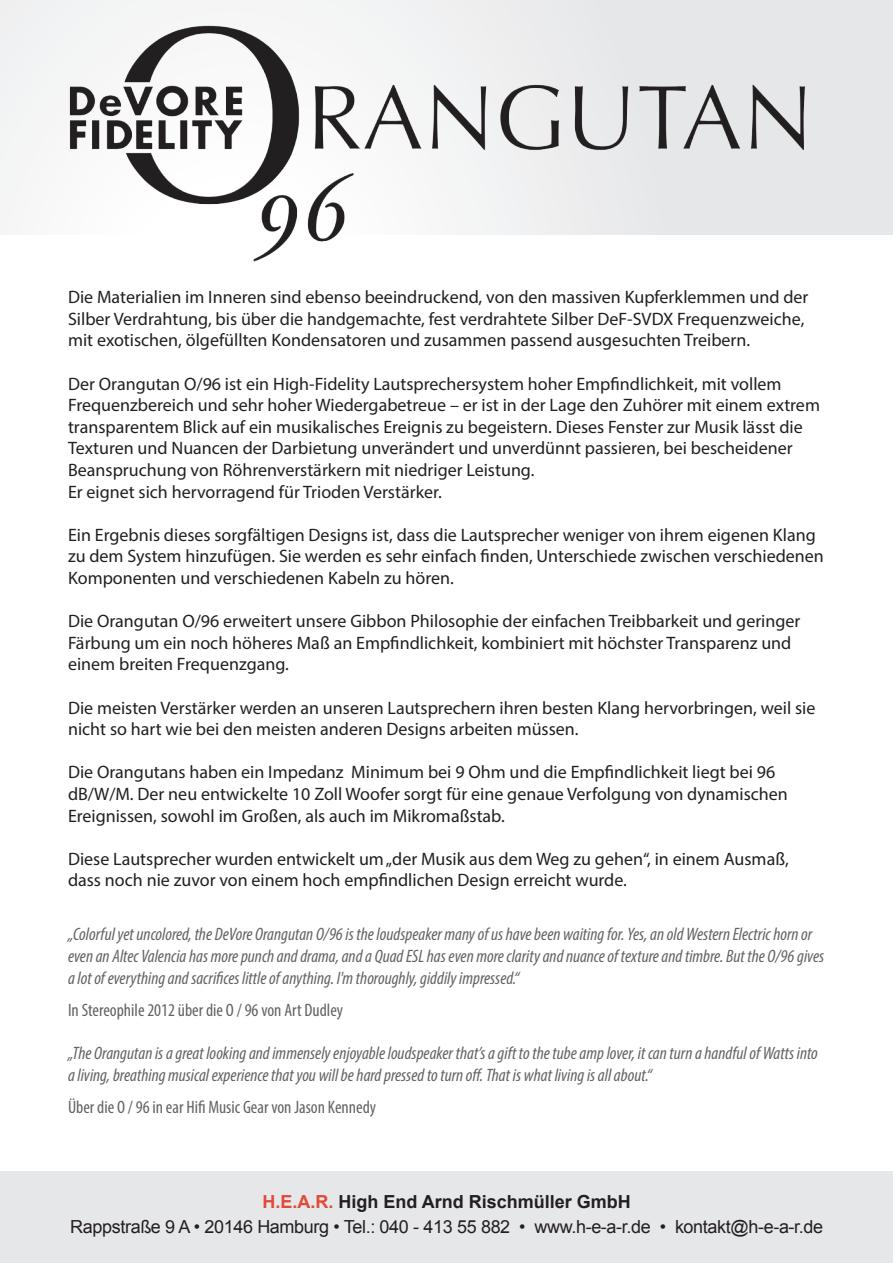
<style>
.page{position:relative;width:893px;height:1263px;background:#fff}
.page>*{position:absolute;margin:0;border:0;box-sizing:border-box;transform-origin:0 0}
.t1{font:18px/21.6px "Myriad Pro";color:#231f20}
.t2{font:italic condensed 18px/21.6px "Myriad Pro";color:#636366}
.t3{font:condensed 18px "Myriad Pro";color:#636366}
.t4{font:18px "Arial";letter-spacing:-.02em;color:#231f20}
.t5{font:700 18px "Arial";color:#231f20}
.s1{color:#e14a39}
</style>
<div class="page">
<div style="left:0;top:0;width:893px;height:1263px;background:linear-gradient(to right,#ececee,#e5e6e8)"></div>
<div style="left:0;top:235px;width:893px;height:936px;background:#fff"></div>
<img style="left:59px;top:26px;width:746px;height:235px">
<p class="t1" style="left:68px;top:286px;width:742px">Die Materialien im Inneren sind ebenso beeindruckend, von den massiven Kupferklemmen und der<br>Silber Verdrahtung, bis über die handgemachte, fest verdrahtete Silber DeF-SVDX Frequenzweiche, mit exotischen, ölgefüllten Kondensatoren und zusammen passend ausgesuchten Treibern.</p>
<p class="t1" style="left:68px;top:372px;width:753px">Der Orangutan O/96 ist ein High-Fidelity Lautsprechersystem hoher Empfindlichkeit, mit vollem Frequenzbereich und sehr hoher Wiedergabetreue – er ist in der Lage den Zuhörer mit einem extrem transparentem Blick auf ein musikalisches Ereignis zu begeistern. Dieses Fenster zur Musik lässt die Texturen und Nuancen der Darbietung unverändert und unverdünnt passieren, bei bescheidener Beanspruchung von Röhrenverstärkern mit niedriger Leistung.</p>
<p class="t1" style="left:68px;top:480px;width:375px">Er eignet sich hervorragend für Trioden Verstärker.</p>
<p class="t1" style="left:68px;top:524px;width:757px">Ein Ergebnis dieses sorgfältigen Designs ist, dass die Lautsprecher weniger von ihrem eigenen Klang zu dem System hinzufügen. Sie werden es sehr einfach finden, Unterschiede zwischen verschiedenen<br>Komponenten und verschiedenen Kabeln zu hören.</p>
<p class="t1" style="left:68px;top:610px;width:734px">Die Orangutan O/96 erweitert unsere Gibbon Philosophie der einfachen Treibbarkeit und geringer<br>Färbung um ein noch höheres Maß an Empfindlichkeit, kombiniert mit höchster Transparenz und einem breiten Frequenzgang.</p>
<p class="t1" style="left:68px;top:696px;width:749px">Die meisten Verstärker werden an unseren Lautsprechern ihren besten Klang hervorbringen, weil sie nicht so hart wie bei den meisten anderen Designs arbeiten müssen.</p>
<p class="t1" style="left:68px;top:761px;width:721px">Die Orangutans haben ein Impedanz Minimum bei 9 Ohm und die Empfindlichkeit liegt bei 96 dB/W/M. Der neu entwickelte 10 Zoll Woofer sorgt für eine genaue Verfolgung von dynamischen<br>Ereignissen, sowohl im Großen, als auch im Mikromaßstab.</p>
<p class="t1" style="left:68px;top:848px;width:722px">Diese Lautsprecher wurden entwickelt um „der Musik aus dem Weg zu gehen“, in einem Ausmaß, dass noch nie zuvor von einem hoch empfindlichen Design erreicht wurde.</p>
<p class="t2" style="left:68px;top:923px;width:758px">„Colorful yet uncolored, the DeVore Orangutan O/96 is the loudspeaker many of us have been waiting for. Yes, an old Western Electric horn or even an Altec Valencia has more punch and drama, and a Quad ESL has even more clarity and nuance of texture and timbre. But the O/96 gives a lot of everything and sacrifices little of anything. I'm thoroughly, giddily impressed.“</p>
<p class="t3" style="left:68px;top:999px;width:277px">In Stereophile 2012 über die O / 96 von Art Dudley</p>
<p class="t2" style="left:68px;top:1042px;width:751px">„The Orangutan is a great looking and immensely enjoyable loudspeaker that’s a gift to the tube amp lover, it can turn a handful of Watts into a living, breathing musical experience that you will be hard pressed to turn off. That is what living is all about.“</p>
<p class="t3" style="left:68px;top:1096px;width:310px">Über die O / 96 in ear Hifi Music Gear von Jason Kennedy</p>
<p class="t5" style="left:263px;top:1190px;width:370px"><span class="s1">H.E.A.R.</span> High End Arnd Rischmüller GmbH</p>
<p class="t4" style="left:70px;top:1215px;width:754px">Rappstraße 9 A • 20146 Hamburg • Tel.: 040 - 413 55 882 • www.h-e-a-r.de • kontakt@h-e-a-r.de</p>
</div>
